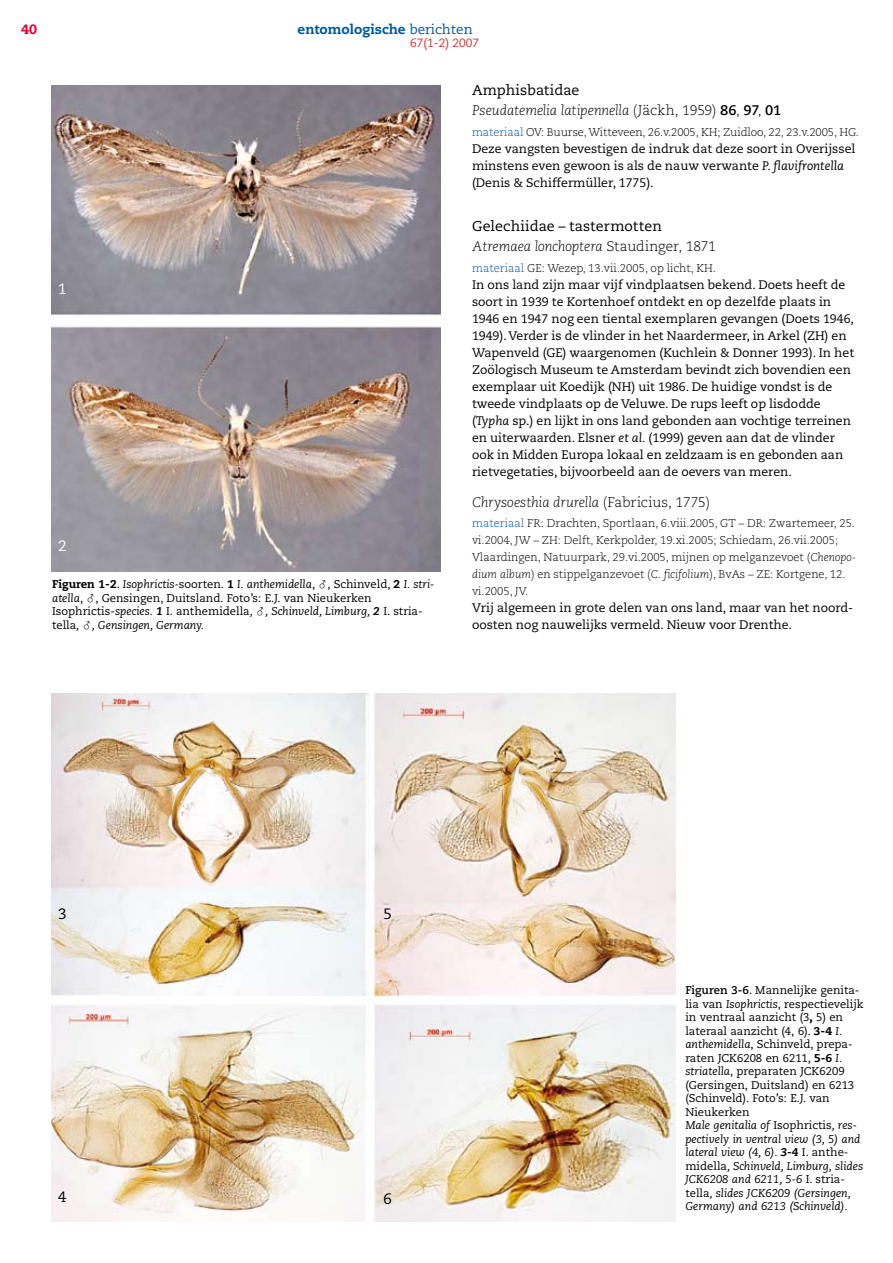
<style>
.page{position:relative;width:893px;height:1263px;background:#fff}
.page>*{position:absolute;margin:0;border:0;box-sizing:border-box;transform-origin:0 0}
.t1{font:15px "Caecilia LT Std";color:#000}
.t2{font:15px "Caecilia LT Std";color:#fff}
.t3{font:14.25px "Caecilia LT Std";letter-spacing:.005em;color:#000}
.t4{font:italic 300 13.8px "Caecilia LT Std";letter-spacing:-.01em;color:#000}
.t5{font:800 13.5px "Caecilia LT Std";color:#005a9d}
.t6{font:800 13.5px "Caecilia LT Std";color:#e20030}
.t7{font:12.3px/17px "Caecilia LT Std";color:#000}
.t8{font:12px "Caecilia LT Std";color:#d43230}
.t9{font:11.25px/13.5px "Caecilia LT Std";color:#000}
.t10{font:300 11.25px/17px "Caecilia LT Std";color:#000}
.s1{font-weight:400}
.s2{font-style:normal}
.s3{font-weight:700;font-style:normal}
.s4{color:#005a9d}
.s5{font-style:italic}
.s6{font-weight:800}
.s7{font-family:"Universal Newswith Comm Pi"}
.s8{font-weight:800;font-style:italic}
.s9{font-weight:700}
</style>
<div class="page">
<img style="left:51px;top:85px;width:389px;height:486px">
<img style="left:52px;top:693px;width:623px;height:528px">
<p class="t6" style="left:21px;top:21px;width:17px">40</p>
<p class="t5" style="left:298px;top:21px;width:177px">entomologische <span class="s1">berichten</span></p>
<p class="t8" style="left:410px;top:36px;width:71px">67(1-2) 2007</p>
<p class="t3" style="left:472px;top:81px;width:109px">Amphisbatidae</p>
<p class="t4" style="left:472px;top:103px;width:311px">Pseudatemelia latipennella <span class="s2">(Jäckh, 1959)</span> <span class="s3">86</span><span class="s2">,</span> <span class="s3">97</span><span class="s2">,</span> <span class="s3">01</span></p>
<p class="t10" style="left:472px;top:124px;width:388px"><span class="s4">materiaal</span> OV: Buurse, Witteveen, 26.v.2005, KH; Zuidloo, 22, 23.v.2005, HG.</p>
<p class="t7" style="left:472px;top:141px;width:385px">Deze vangsten bevestigen de indruk dat deze soort in Overijssel minstens even gewoon is als de nauw verwante <span class="s5">P. flavifrontella </span>(Denis &amp; Schiffermüller, 1775).</p>
<p class="t3" style="left:472px;top:217px;width:191px">Gelechiidae – tastermotten</p>
<p class="t4" style="left:472px;top:239px;width:245px">Atremaea lonchoptera <span class="s2">Staudinger, 1871</span></p>
<p class="t10" style="left:472px;top:260px;width:246px"><span class="s4">materiaal</span> GE: Wezep, 13.vii.2005, op licht, KH.</p>
<p class="t7" style="left:472px;top:277px;width:384px">In ons land zijn maar vijf vindplaatsen bekend. Doets heeft de soort in 1939 te Kortenhoef ontdekt en op dezelfde plaats in 1946 en 1947 nog een tiental exemplaren gevangen (Doets 1946, 1949). Verder is de vlinder in het Naardermeer, in Arkel (ZH) en Wapenveld (GE) waargenomen (Kuchlein &amp; Donner 1993). In het Zoölogisch Museum te Amsterdam bevindt zich bovendien een exemplaar uit Koedijk (NH) uit 1986. De huidige vondst is de tweede vindplaats op de Veluwe. De rups leeft op lisdodde (<span class="s5">Typha</span> sp.) en lijkt in ons land gebonden aan vochtige terreinen en uiterwaarden. Elsner <span class="s5">et al.</span> (1999) geven aan dat de vlinder ook in Midden Europa lokaal en zeldzaam is en gebonden aan rietvegetaties, bijvoorbeeld aan de oevers van meren.</p>
<p class="t4" style="left:472px;top:494px;width:240px">Chrysoesthia drurella <span class="s2">(Fabricius, 1775)</span></p>
<p class="t10" style="left:472px;top:515px;width:385px"><span class="s4">materiaal</span> FR: Drachten, Sportlaan, 6.viii.2005, GT – DR: Zwartemeer, 25. vi.2004, JW – ZH: Delft, Kerkpolder, 19.xi.2005; Schiedam, 26.vii.2005; Vlaardingen, Natuurpark, 29.vi.2005, mijnen op melganzevoet (<span class="s5">Chenopo&shy;dium album</span>) en stippelganzevoet (<span class="s5">C. ficifolium</span>), BvAs – ZE: Kortgene, 12. vi.2005, JV.</p>
<p class="t7" style="left:472px;top:600px;width:383px">Vrij algemeen in grote delen van ons land, maar van het noord&shy;oosten nog nauwelijks vermeld. Nieuw voor Drenthe.</p>
<p class="t2" style="left:58px;top:280px;width:10px">1</p>
<p class="t2" style="left:58px;top:537px;width:10px">2</p>
<p class="t9" style="left:52px;top:578px;width:384px"><span class="s6">Figuren 1-2</span>. <span class="s5">Isophrictis-</span>soorten. <span class="s6">1</span> <span class="s5">I. anthemidella</span>, <span class="s7">?</span>, Schinveld, <span class="s6">2</span> <span class="s5">I. stri&shy;atella</span>, <span class="s7">?</span>, Gensingen, Duitsland. Foto’s: E.J. van Nieukerken Isophrictis-<span class="s5">species.</span> <span class="s8">1</span> I. anthemidella<span class="s5">,</span> <span class="s7">?</span><span class="s5">, Schinveld, Limburg,</span> <span class="s8">2</span> I. stria&shy;tella<span class="s5">,</span> <span class="s7">?</span><span class="s5">, Gensingen, Germany.</span></p>
<p class="t1" style="left:58px;top:905px;width:10px">3</p>
<p class="t1" style="left:58px;top:1188px;width:10px">4</p>
<p class="t1" style="left:383px;top:905px;width:10px">5</p>
<p class="t1" style="left:383px;top:1190px;width:10px">6</p>
<p class="t9" style="left:685px;top:984px;width:180px"><span class="s9">Figuren 3-6</span>. Mannelijke genita&shy;lia van <span class="s5">Isophrictis</span>, respectievelijk in ventraal aanzicht (3<span class="s6">,</span> 5) en lateraal aanzicht (4, 6). <span class="s6">3-4</span> <span class="s5">I. anthemidella</span>, Schinveld, prepa&shy;raten JCK6208 en 6211, <span class="s6">5-6</span> <span class="s5">I. striatella</span>, preparaten JCK6209 (Gersingen, Duitsland) en 6213 (Schinveld). Foto’s: E.J. van<br>Nieukerken<br><span class="s5">Male genitalia of</span> Isophrictis<span class="s5">, res&shy;pectively in ventral view (3, 5) and lateral view (4, 6).</span> <span class="s8">3-4</span> I. anthe&shy;midella<span class="s5">, Schinveld, Limburg, slides<br>JCK6208 and 6211, 5-6</span> I. stria&shy;tella<span class="s5">, slides JCK6209 (Gersingen,<br>Germany) and 6213 (Schinveld).</span></p>
</div>
